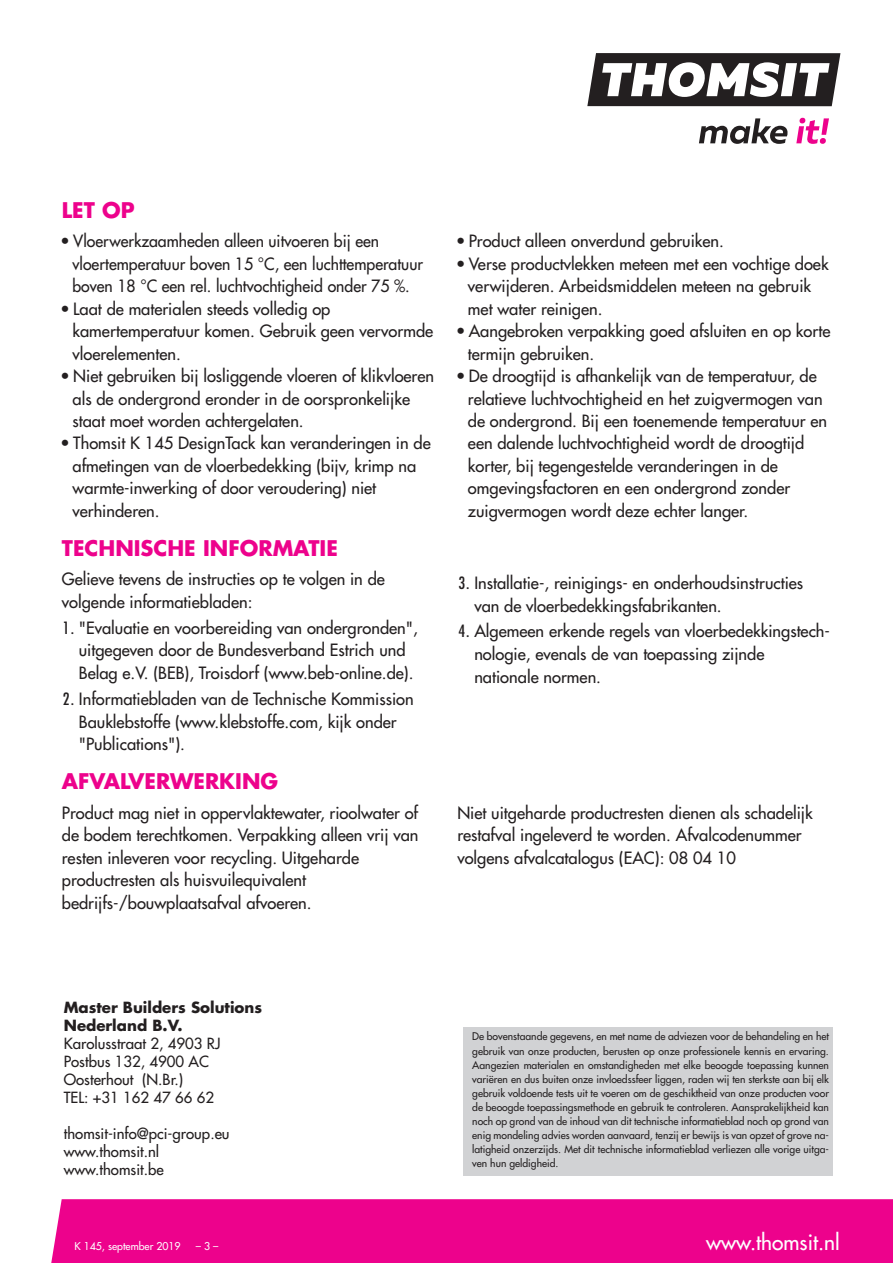
<style>
.page{position:relative;width:893px;height:1263px;background:#fff}
.page>*{position:absolute;margin:0;border:0;box-sizing:border-box;transform-origin:0 0}
.t1{font:700 21px "Futura";color:#ed028c}
.t2{font:21px "Futura";color:#fff}
.t3{font:16.5px/22.5px "Futura";color:#231f20}
.t4{font:16.5px/22.5px "Futura";color:#231f20;scale:.96 1}
.t5{font:500 15px/18px "Futura CE";color:#231f20}
.t6{font:700 15px/18px "Futura CE";color:#231f20}
.t7{font:10.5px "Futura";color:#fff}
.t8{font:10.35px/14.1px "Futura";color:#231f20;text-align:justify}
.s1{font-stretch:condensed}
</style>
<div class="page">
<svg style="left:587px;top:53px;width:253px;height:53px"></svg>
<svg style="left:699px;top:118px;width:89px;height:26px"></svg>
<svg style="left:796px;top:118px;width:33px;height:26px"></svg>
<div style="left:51px;top:1199px;width:842px;height:64px;background:#ed028c"></div>
<div style="left:463px;top:1027px;width:370px;height:148px;background:#d1d2d4"></div>
<p class="t1" style="left:62px;top:200px;width:74px">LET OP</p>
<p class="t4" style="left:72px;top:231px;width:367px;text-indent:-11px"><span class="s1">•</span> Vloerwerkzaamheden alleen uitvoeren bij een vloertemperatuur boven 15 °C, een luchttemperatuur boven 18 °C een rel. luchtvochtigheid onder 75 %.</p>
<p class="t3" style="left:72px;top:298px;width:362px;text-indent:-11px"><span class="s1">•</span> Laat de materialen steeds volledig op kamertemperatuur komen. Gebruik geen vervormde vloerelementen.</p>
<p class="t3" style="left:72px;top:366px;width:363px;text-indent:-11px"><span class="s1">•</span> Niet gebruiken bij losliggende vloeren of klikvloeren als de ondergrond eronder in de oorspronkelijke staat moet worden achtergelaten.</p>
<p class="t3" style="left:72px;top:433px;width:360px;text-indent:-11px"><span class="s1">•</span> Thomsit K 145 DesignTack kan veranderingen in de afmetingen van de vloerbedekking (bijv, krimp na warmte-inwerking of door veroudering) niet verhinderen.</p>
<p class="t1" style="left:62px;top:538px;width:278px">TECHNISCHE INFORMATIE</p>
<p class="t3" style="left:62px;top:569px;width:325px">Gelieve tevens de instructies op te volgen in de volgende informatiebladen:</p>
<p class="t3" style="left:79px;top:617px;width:341px;text-indent:-16px"><span class="s1">1.</span> "Evaluatie en voorbereiding van ondergronden", uitgegeven door de Bundesverband Estrich und<br>Belag e.V. (BEB), Troisdorf (www.beb-online.de).</p>
<p class="t3" style="left:79px;top:688px;width:336px;text-indent:-16px"><span class="s1">2.</span> Informatiebladen van de Technische Kommission<br>Bauklebstoffe (www.klebstoffe.com, kijk onder "Publications").</p>
<p class="t1" style="left:62px;top:772px;width:218px">AFVALVERWERKING</p>
<p class="t3" style="left:457px;top:231px;width:268px"><span class="s1">•</span> Product alleen onverdund gebruiken.</p>
<p class="t3" style="left:468px;top:253px;width:362px;text-indent:-11px"><span class="s1">•</span> Verse productvlekken meteen met een vochtige doek verwijderen. Arbeidsmiddelen meteen na gebruik met water reinigen.</p>
<p class="t3" style="left:468px;top:321px;width:364px;text-indent:-11px"><span class="s1">•</span> Aangebroken verpakking goed afsluiten en op korte termijn gebruiken.</p>
<p class="t3" style="left:468px;top:366px;width:361px;text-indent:-11px"><span class="s1">•</span> De droogtijd is afhankelijk van de temperatuur, de relatieve luchtvochtigheid en het zuigvermogen van de ondergrond. Bij een toenemende temperatuur en een dalende luchtvochtigheid wordt de droogtijd korter, bij tegengestelde veranderingen in de omgevingsfactoren en een ondergrond zonder zuigvermogen wordt deze echter langer.</p>
<p class="t3" style="left:474px;top:572px;width:330px;line-height:23px;text-indent:-16px"><span class="s1">3.</span> Installatie-, reinigings- en onderhoudsinstructies van de vloerbedekkingsfabrikanten.</p>
<p class="t3" style="left:474px;top:621px;width:357px;text-indent:-16px"><span class="s1">4.</span> Algemeen erkende regels van vloerbedekkingstech&shy;nologie, evenals de van toepassing zijnde nationale normen.</p>
<p class="t3" style="left:62px;top:803px;width:358px">Product mag niet in oppervlaktewater, rioolwater of de bodem terechtkomen. Verpakking alleen vrij van resten inleveren voor recycling. Uitgeharde productresten als huisvuilequivalent bedrijfs-/bouwplaatsafval afvoeren.</p>
<p class="t3" style="left:457px;top:803px;width:357px">Niet uitgeharde productresten dienen als schadelijk restafval ingeleverd te worden. Afvalcodenummer volgens afvalcatalogus (EAC): 08 04 10</p>
<p class="t6" style="left:64px;top:999px;width:200px">Master Builders Solutions<br>Nederland B.V.</p>
<p class="t5" style="left:64px;top:1035px;width:158px">Karolusstraat 2, 4903 RJ<br>Postbus 132, 4900 AC<br>Oosterhout (N.Br.)<br>TEL: +31 162 47 66 62</p>
<p class="t5" style="left:64px;top:1125px;width:167px">thomsit-info@pci-group.eu www.thomsit.nl www.thomsit.be</p>
<p class="t8" style="left:472px;top:1030px;width:358px">De bovenstaande gegevens, en met name de adviezen voor de behandeling en het gebruik van onze producten, berusten op onze professionele kennis en ervaring.<br>Aangezien materialen en omstandigheden met elke beoogde toepassing kunnen variëren en dus buiten onze invloedssfeer liggen, raden wij ten sterkste aan bij elk gebruik voldoende tests uit te voeren om de geschiktheid van onze producten voor de beoogde toepassingsmethode en gebruik te controleren. Aansprakelijkheid kan noch op grond van de inhoud van dit technische informatieblad noch op grond van enig mondeling advies worden aanvaard, tenzij er bewijs is van opzet of grove na&shy;latigheid onzerzijds. Met dit technische informatieblad verliezen alle vorige uitga&shy;ven hun geldigheid.</p>
<p class="t7" style="left:74px;top:1241px;width:108px">K 145, september 2019</p>
<p class="t7" style="left:196px;top:1241px;width:24px">–3–</p>
<p class="t2" style="left:706px;top:1232px;width:135px">www.thomsit.nl</p>
</div>
